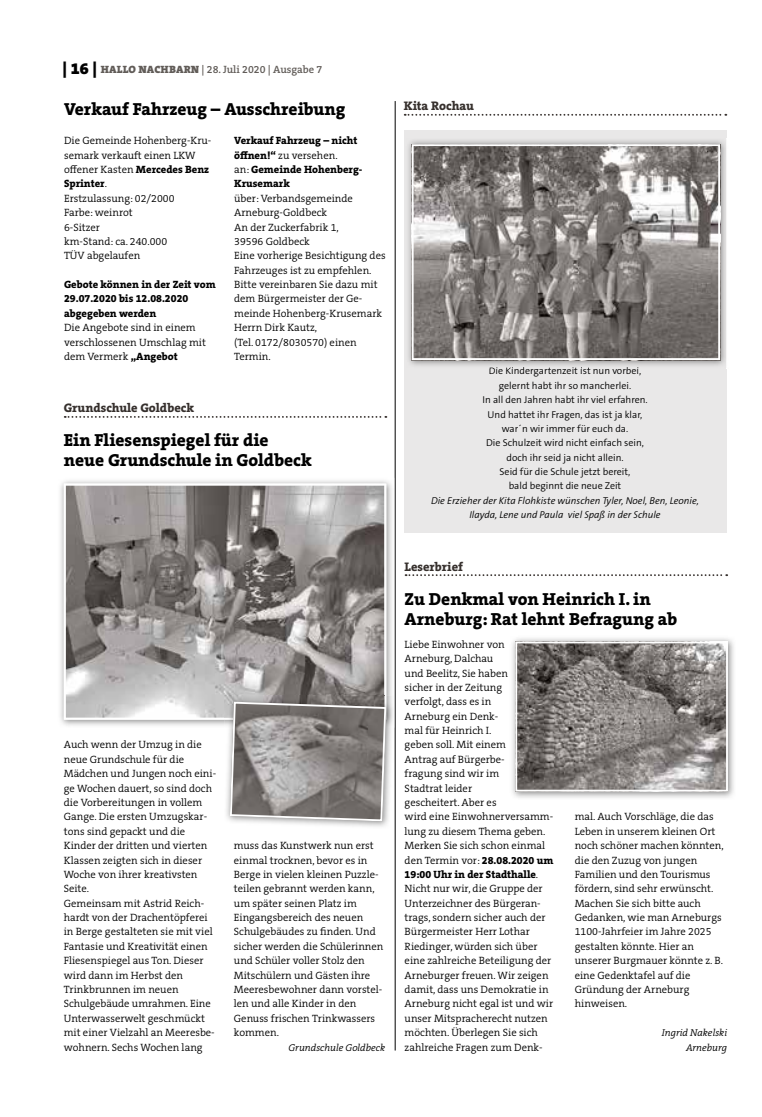
<style>
.page{position:relative;width:762px;height:1117px;background:#fff}
.page>*{position:absolute;margin:0;border:0;box-sizing:border-box;transform-origin:0 0}
.t1{font:800 17.5px/20px "The Serif B W8";color:#000}
.t2{font:800 12.5px "The Serif B W8";color:#36302d}
.t3{font:300 10.62px/14.4px "The Serif B W4";color:#000}
.t4{font:800 10.62px/14.4px "The Serif B W8";color:#000}
.t5{font:600 10.62px "The Serif B W6";color:#615c58}
.t6{font:300 10px/14.4px "The Sans B W4";color:#000;text-align:center}
.t7{font:italic 300 10px/14.4px "The Sans B W4";color:#000;text-align:center}
.t8{font:italic 300 10px/14.4px "The Serif B W4";color:#000;text-align:right}
.s1{font-family:"The Serif B W9";font-weight:900;font-size:16.25px;color:#000}
.s2{font-family:"The Serif B W9";font-weight:900}
.s3{font-family:"The Serif B W8";font-weight:800}
.s4{font-family:"The Serif B W4";font-weight:300}
</style>
<div class="page">
<hr style="left:395px;top:101px;width:1px;height:949px;background:#000">
<svg style="left:65px;top:416px;width:321px;height:2px"></svg>
<svg style="left:405px;top:114px;width:321px;height:2px"></svg>
<img style="left:60px;top:480px;width:332px;height:246px">
<svg style="left:64px;top:483px;width:322px;height:236px;background:#979492"></svg>
<img style="left:224px;top:695px;width:169px;height:132px">
<img style="left:224px;top:695px;width:162px;height:24px">
<svg style="left:229px;top:700px;width:158px;height:122px;background:#908d8b"></svg>
<div style="left:404px;top:130px;width:322px;height:402px;background:#e9e8e8"></div>
<img style="left:408px;top:140px;width:319px;height:228px">
<img style="left:490px;top:367px;width:151px;height:1px">
<img style="left:415px;top:147px;width:302px;height:210px">
<div style="left:412px;top:144px;width:308px;height:216px;border:2px solid #fff"></div>
<svg style="left:405px;top:574px;width:322px;height:2px"></svg>
<img style="left:512px;top:638px;width:222px;height:160px">
<img style="left:518px;top:644px;width:207px;height:144px">
<div style="left:515px;top:641px;width:213px;height:150px;border:2px solid #fff"></div>
<p class="t5" style="left:63px;top:63px;width:261px"><span class="s1">| 16 |</span> <span class="s2">HALLO NACHBARN</span> | 28. Juli 2020 | Ausgabe 7</p>
<h1 class="t1" style="left:64px;top:99px;width:283px">Verkauf Fahrzeug – Ausschreibung</h1>
<p class="t3" style="left:64px;top:133px;width:149px">Die Gemeinde Hohenberg-Kru&shy;semark verkauft einen LKW offener Kasten <span class="s3">Mercedes Benz</span></p>
<p class="t4" style="left:64px;top:176px;width:44px">Sprinter<span class="s4">.</span></p>
<p class="t3" style="left:64px;top:191px;width:112px">Erstzulassung: 02/2000<br>Farbe: weinrot<br>6-Sitzer<br>km-Stand: ca. 240.000<br>TÜV abgelaufen</p>
<p class="t4" style="left:64px;top:277px;width:153px">Gebote können in der Zeit vom<br>29.07.2020 bis 12.08.2020 abgegeben werden</p>
<p class="t3" style="left:64px;top:320px;width:143px">Die Angebote sind in einem verschlossenen Umschlag mit dem Vermerk <span class="s3">„Angebot</span></p>
<p class="t4" style="left:234px;top:133px;width:125px">Verkauf Fahrzeug – nicht</p>
<p class="t3" style="left:234px;top:148px;width:105px"><span class="s3">öffnen!“</span> zu versehen.</p>
<p class="t4" style="left:234px;top:162px;width:130px"><span class="s4">an:</span> Gemeinde Hohenberg-<br>Krusemark</p>
<p class="t3" style="left:234px;top:191px;width:153px">über: Verbandsgemeinde<br>Arneburg-Goldbeck<br>An der Zuckerfabrik 1,<br>39596 Goldbeck<br>Eine vorherige Besichtigung des<br>Fahrzeuges ist zu empfehlen.<br>Bitte vereinbaren Sie dazu mit dem Bürgermeister der Ge&shy;meinde Hohenberg-Krusemark<br>Herrn Dirk Kautz,<br>(Tel. 0172/8030570) einen<br>Termin.</p>
<p class="t2" style="left:64px;top:399px;width:132px">Grundschule Goldbeck</p>
<h1 class="t1" style="left:64px;top:430px;width:250px">Ein Fliesenspiegel für die neue Grundschule in Goldbeck</h1>
<p class="t3" style="left:64px;top:737px;width:154px">Auch wenn der Umzug in die neue Grundschule für die<br>Mädchen und Jungen noch eini&shy;ge Wochen dauert, so sind doch die Vorbereitungen in vollem<br>Gange. Die ersten Umzugskar&shy;tons sind gepackt und die<br>Kinder der dritten und vierten<br>Klassen zeigten sich in dieser<br>Woche von ihrer kreativsten<br>Seite.<br>Gemeinsam mit Astrid Reich&shy;hardt von der Drachentöpferei in Berge gestalteten sie mit viel<br>Fantasie und Kreativität einen<br>Fliesenspiegel aus Ton. Dieser wird dann im Herbst den<br>Trinkbrunnen im neuen<br>Schulgebäude umrahmen. Eine<br>Unterwasserwelt geschmückt mit einer Vielzahl an Meeresbe&shy;wohnern. Sechs Wochen lang</p>
<p class="t3" style="left:234px;top:838px;width:151px">muss das Kunstwerk nun erst einmal trocknen, bevor es in<br>Berge in vielen kleinen Puzzle&shy;teilen gebrannt werden kann, um später seinen Platz im<br>Eingangsbereich des neuen<br>Schulgebäudes zu finden. Und sicher werden die Schülerinnen und Schüler voller Stolz den<br>Mitschülern und Gästen ihre<br>Meeresbewohner dann vorstel&shy;len und alle Kinder in den<br>Genuss frischen Trinkwassers kommen.</p>
<p class="t8" style="left:288px;top:1039px;width:98px">Grundschule Goldbeck</p>
<p class="t2" style="left:404px;top:98px;width:72px">Kita Rochau</p>
<p class="t6" style="left:482px;top:364px;width:167px">Die Kindergartenzeit ist nun vorbei, gelernt habt ihr so mancherlei.<br>In all den Jahren habt ihr viel erfahren.<br>Und hattet ihr Fragen, das ist ja klar, war´n wir immer für euch da.<br>Die Schulzeit wird nicht einfach sein, doch ihr seid ja nicht allein.<br>Seid für die Schule jetzt bereit,<br>bald beginnt die neue Zeit</p>
<p class="t7" style="left:431px;top:493px;width:269px">Die Erzieher der Kita Flohkiste wünschen Tyler, Noel, Ben, Leonie,<br>Ilayda, Lene und Paula viel Spaß in der Schule</p>
<p class="t2" style="left:405px;top:558px;width:60px">Leserbrief</p>
<h1 class="t1" style="left:405px;top:588px;width:274px">Zu Denkmal von Heinrich I. in<br>Arneburg: Rat lehnt Befragung ab</h1>
<p class="t3" style="left:405px;top:637px;width:150px">Liebe Einwohner von<br>Arneburg, Dalchau<br>und Beelitz, Sie haben<br>sicher in der Zeitung<br>verfolgt, dass es in<br>Arneburg ein Denk-<br>mal für Heinrich I.<br>geben soll. Mit einem<br>Antrag auf Bürgerbe-<br>fragung sind wir im<br>Stadtrat leider<br>gescheitert. Aber es<br>wird eine Einwohnerversamm&shy;lung zu diesem Thema geben.<br>Merken Sie sich schon einmal den Termin vor: <span class="s3">28.08.2020 um</span></p>
<p class="t4" style="left:405px;top:866px;width:135px">19:00 Uhr in der Stadthalle<span class="s4">.</span></p>
<p class="t3" style="left:405px;top:881px;width:150px">Nicht nur wir, die Gruppe der<br>Unterzeichner des Bürgeran&shy;trags, sondern sicher auch der<br>Bürgermeister Herr Lothar<br>Riedinger, würden sich über eine zahlreiche Beteiligung der<br>Arneburger freuen. Wir zeigen damit, dass uns Demokratie in<br>Arneburg nicht egal ist und wir unser Mitspracherecht nutzen möchten. Überlegen Sie sich zahlreiche Fragen zum Denk-</p>
<p class="t3" style="left:575px;top:809px;width:150px">mal. Auch Vorschläge, die das<br>Leben in unserem kleinen Ort noch schöner machen könnten, die den Zuzug von jungen<br>Familien und den Tourismus fördern, sind sehr erwünscht.<br>Machen Sie sich bitte auch<br>Gedanken, wie man Arneburgs<br>1100-Jahrfeier im Jahre 2025 gestalten könnte. Hier an unserer Burgmauer könnte z. B. eine Gedenktafel auf die<br>Gründung der Arneburg hinweisen.</p>
<p class="t8" style="left:662px;top:1025px;width:67px">Ingrid Nakelski<br>Arneburg</p>
</div>
